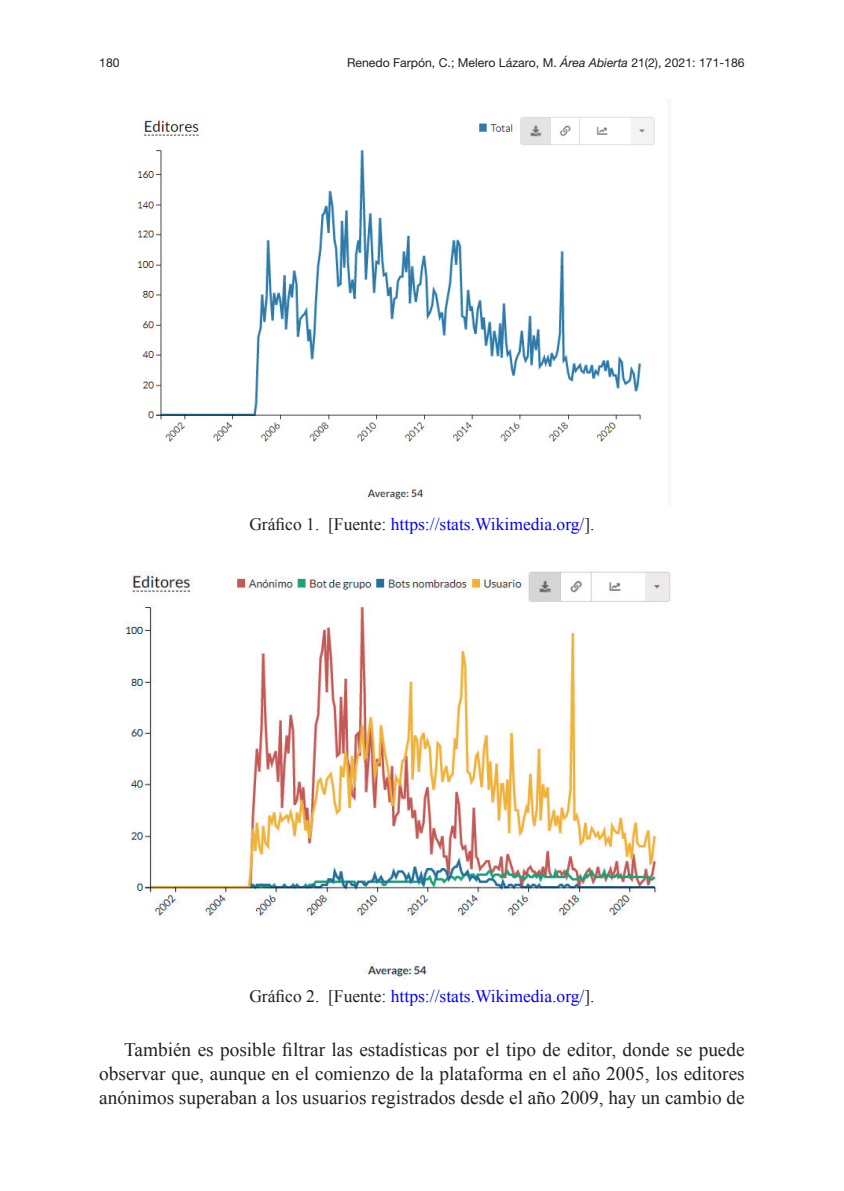
<style>
.page{position:relative;width:844px;height:1191px;background:#fff}
.page>*{position:absolute;margin:0;border:0;box-sizing:border-box;transform-origin:0 0}
.t1{font:19.25px/24.2px "Times New Roman";color:#231f20;text-align:justify}
.t2{font:17.5px "Times New Roman";color:#00f}
.t3{font:12.25px "Helvetica Neue LT Pro";color:#231f20}
.s1{font-style:italic}
.s2{color:#231f20}
</style>
<div class="page">
<img style="left:137px;top:117px;width:518px;height:383px">
<img style="left:124px;top:572px;width:546px;height:406px">
<p class="t3" style="left:99px;top:55px;width:22px">180</p>
<p class="t3" style="left:347px;top:55px;width:399px">Renedo Farpón, C.; Melero Lázaro, M. <span class="s1">Área Abierta</span> 21(2), 2021: 171-186</p>
<p class="t2" style="left:249px;top:512px;width:347px"><span class="s2">Gráfico 1. [Fuente:</span> https://stats.Wikimedia.org/<span class="s2">].</span></p>
<p class="t2" style="left:249px;top:984px;width:347px"><span class="s2">Gráfico 2. [Fuente:</span> https://stats.Wikimedia.org/<span class="s2">].</span></p>
<p class="t1" style="left:99px;top:1037px;width:646px;text-indent:25px">También es posible filtrar las estadísticas por el tipo de editor, donde se puede observar que, aunque en el comienzo de la plataforma en el año 2005, los editores anónimos superaban a los usuarios registrados desde el año 2009, hay un cambio de</p>
</div>
